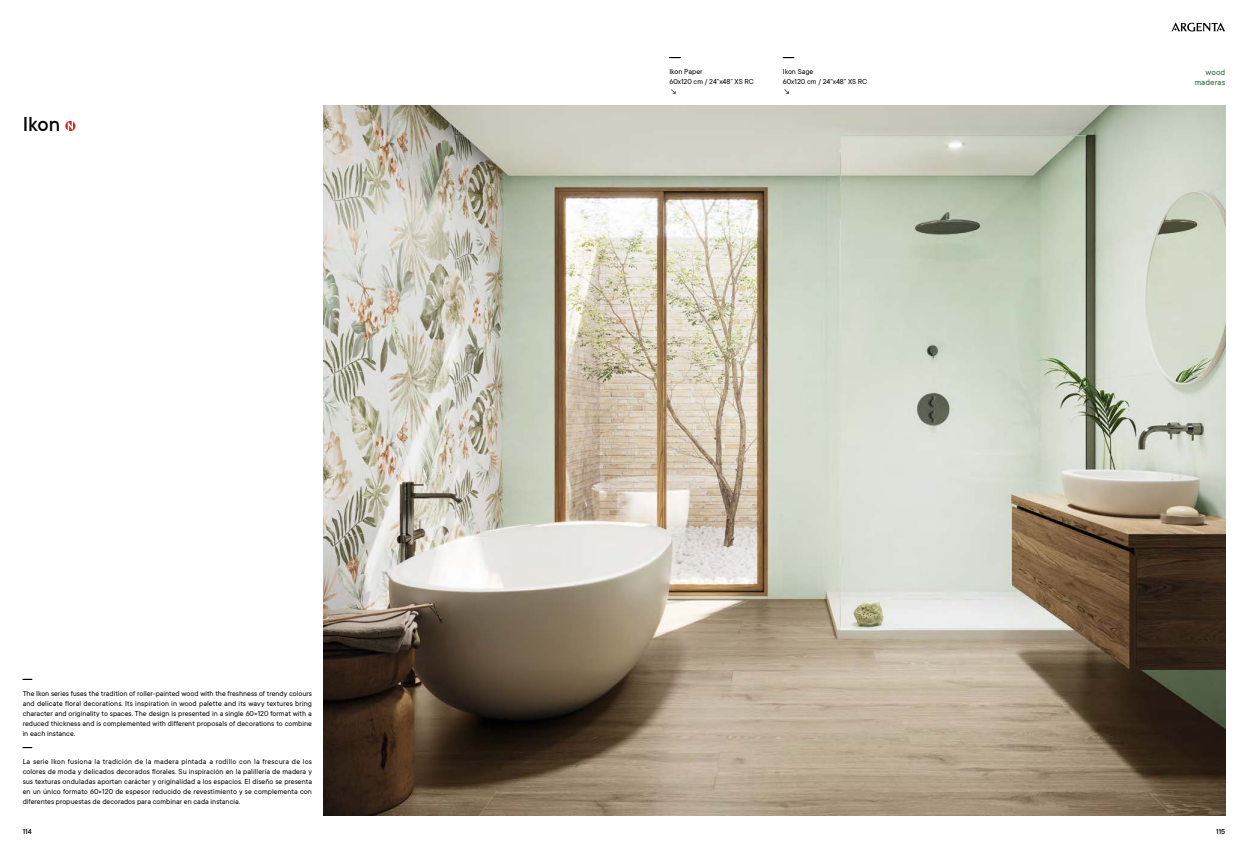
<style>
.page{position:relative;width:1248px;height:851px;background:#fff}
.page>*{position:absolute;margin:0;border:0;box-sizing:border-box;transform-origin:0 0}
.t1{font:500 22.5px "TT Commons";color:#000}
.t2{font:500 9px/10px "TT Commons";color:#437b53;text-align:right}
.t3{font:8px/10px "TT Commons";color:#000}
.t4{font:500 8px "TT Commons";color:#000}
</style>
<div class="page">
<svg style="left:65px;top:121px;width:10px;height:10px"></svg>
<img style="left:323px;top:106px;width:902px;height:709px">
<svg style="left:782px;top:57px;width:12px;height:1px"></svg>
<svg style="left:1171px;top:22px;width:54px;height:10px"></svg>
<h1 class="t1" style="left:23px;top:112px;width:39px">Ikon</h1>
<p class="t3" style="left:23px;top:688px;width:291px;text-align:justify">The Ikon series fuses the tradition of roller-painted wood with the freshness of trendy colours and delicate floral decorations. Its inspiration in wood palette and its wavy textures bring character and originality to spaces. The design is presented in a single 60×120 format with a reduced thickness and is complemented with different proposals of decorations to combine in each instance.</p>
<p class="t3" style="left:23px;top:757px;width:291px;text-align:justify">La serie Ikon fusiona la tradición de la madera pintada a rodillo con la frescura de los colores de moda y delicados decorados florales. Su inspiración en la palillería de madera y sus texturas onduladas aportan carácter y originalidad a los espacios. El diseño se presenta en un único formato 60×120 de espesor reducido de revestimiento y se complementa con diferentes propuestas de decorados para combinar en cada instancia.</p>
<p class="t3" style="left:669px;top:67px;width:86px">Ikon Paper<br>60x120 cm / 24”x48” XS RC ↘</p>
<p class="t3" style="left:782px;top:67px;width:86px">Ikon Sage<br>60x120 cm / 24”x48” XS RC ↘</p>
<p class="t2" style="left:1194px;top:67px;width:32px">wood maderas</p>
<p class="t4" style="left:23px;top:826px;width:10px">114</p>
<p class="t4" style="left:1215px;top:826px;width:11px">115</p>
</div>
